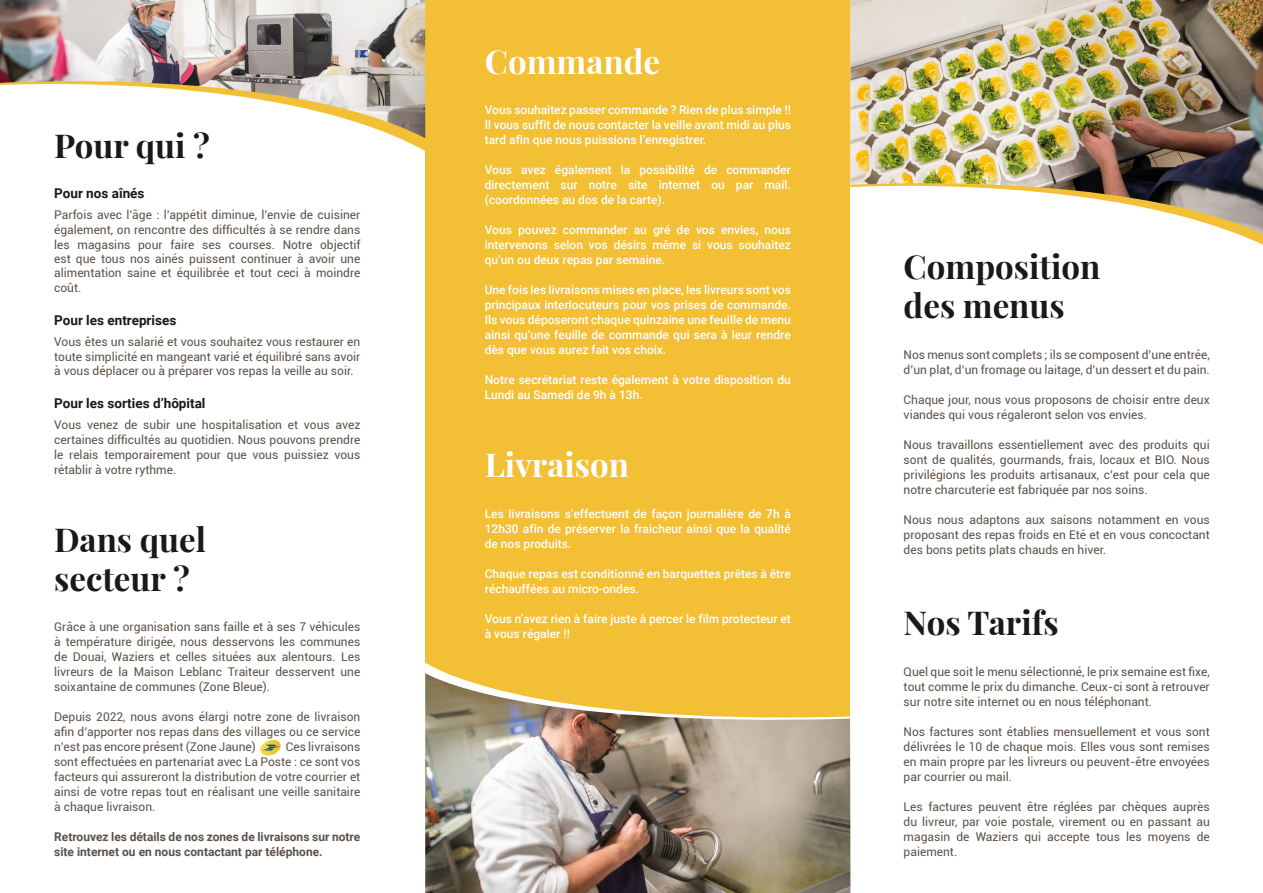
<style>
.page{position:relative;width:1263px;height:893px;background:#fff}
.page>*{position:absolute;margin:0;border:0;box-sizing:border-box;transform-origin:0 0}
.t1{font:700 33px/39.6px "Playfair Display";color:#1a181c}
.t2{font:700 33px "Playfair Display";color:#fff}
.t3{font:700 13.5px "Roboto";color:#1a181c}
.t4{font:12px/15px "Roboto";color:#5c5149;text-align:justify}
.t5{font:500 12px/15px "Roboto";color:#fff;text-align:justify}
.t6{font:700 12px/15px "Roboto";color:#5c5149}
</style>
<div class="page">
<div style="left:425px;top:0;width:425px;height:893px;background:#f3bf35"></div>
<svg style="left:399px;top:0;width:27px;height:151px"></svg>
<img style="left:0;top:0;width:425px;height:138px">
<img style="left:850px;top:0;width:413px;height:234px">
<img style="left:425px;top:673px;width:425px;height:220px">
<svg style="left:260px;top:740px;width:21px;height:16px"></svg>
<h1 class="t1" style="left:54px;top:123px;width:157px">Pour qui ?</h1>
<p class="t3" style="left:54px;top:184px;width:92px">Pour nos aînés</p>
<p class="t4" style="left:54px;top:207px;width:308px;line-height:14.5px">Parfois avec l’âge : l’appétit diminue, l’envie de cuisiner également, on rencontre des difficultés à se rendre dans les magasins pour faire ses courses. Notre objectif est que tous nos ainés puissent continuer à avoir une alimentation saine et équilibrée et tout ceci à moindre coût.</p>
<p class="t3" style="left:54px;top:311px;width:124px">Pour les entreprises</p>
<p class="t4" style="left:54px;top:334px;width:308px">Vous êtes un salarié et vous souhaitez vous restaurer en toute simplicité en mangeant varié et équilibré sans avoir à vous déplacer ou à préparer vos repas la veille au soir.</p>
<p class="t3" style="left:54px;top:394px;width:153px">Pour les sorties d’hôpital</p>
<p class="t4" style="left:54px;top:417px;width:308px">Vous venez de subir une hospitalisation et vous avez certaines difficultés au quotidien. Nous pouvons prendre le relais temporairement pour que vous puissiez vous rétablir à votre rythme.</p>
<h1 class="t1" style="left:54px;top:517px;width:153px">Dans quel secteur ?</h1>
<p class="t4" style="left:54px;top:619px;width:308px">Grâce à une organisation sans faille et à ses 7 véhicules à température dirigée, nous desservons les communes de Douai, Waziers et celles situées aux alentours. Les livreurs de la Maison Leblanc Traiteur desservent une soixantaine de communes (Zone Bleue).</p>
<p class="t4" style="left:54px;top:709px;width:308px">Depuis 2022, nous avons élargi notre zone de livraison afin d’apporter nos repas dans des villages ou ce service n’est pas encore présent (Zone Jaune)</p>
<p class="t4" style="left:54px;top:739px;width:308px;text-indent:232px">Ces livraisons sont effectuées en partenariat avec La Poste : ce sont vos facteurs qui assureront la distribution de votre courrier et ainsi de votre repas tout en réalisant une veille sanitaire à chaque livraison.</p>
<p class="t6" style="left:54px;top:829px;width:308px">Retrouvez les détails de nos zones de livraisons sur notre site internet ou en nous contactant par téléphone.</p>
<h1 class="t2" style="left:485px;top:36px;width:177px">Commande</h1>
<p class="t5" style="left:485px;top:101px;width:308px">Vous souhaitez passer commande ? Rien de plus simple !!<br>Il vous suffit de nous contacter la veille avant midi au plus tard afin que nous puissions l’enregistrer.</p>
<p class="t5" style="left:485px;top:161px;width:308px">Vous avez également la possibilité de commander directement sur notre site internet ou par mail. (coordonnées au dos de la carte).</p>
<p class="t5" style="left:485px;top:221px;width:308px">Vous pouvez commander au gré de vos envies, nous intervenons selon vos désirs même si vous souhaitez qu’un ou deux repas par semaine.</p>
<p class="t5" style="left:485px;top:281px;width:308px">Une fois les livraisons mises en place, les livreurs sont vos principaux interlocuteurs pour vos prises de commande.<br>Ils vous déposeront chaque quinzaine une feuille de menu ainsi qu’une feuille de commande qui sera à leur rendre dès que vous aurez fait vos choix.</p>
<p class="t5" style="left:485px;top:371px;width:308px">Notre secrétariat reste également à votre disposition du<br>Lundi au Samedi de 9h à 13h.</p>
<h1 class="t2" style="left:485px;top:438px;width:146px">Livraison</h1>
<p class="t5" style="left:485px;top:505px;width:308px">Les livraisons s’effectuent de façon journalière de 7h à 12h30 afin de préserver la fraicheur ainsi que la qualité de nos produits.</p>
<p class="t5" style="left:485px;top:565px;width:308px">Chaque repas est conditionné en barquettes prêtes à être réchauffées au micro-ondes.</p>
<p class="t5" style="left:485px;top:610px;width:308px">Vous n’avez rien à faire juste à percer le film protecteur et à vous régaler !!</p>
<h1 class="t1" style="left:904px;top:244px;width:198px">Composition des menus</h1>
<p class="t4" style="left:904px;top:347px;width:308px">Nos menus sont complets ; ils se composent d’une entrée, d’un plat, d’un fromage ou laitage, d’un dessert et du pain.</p>
<p class="t4" style="left:904px;top:392px;width:308px">Chaque jour, nous vous proposons de choisir entre deux viandes qui vous régaleront selon vos envies.</p>
<p class="t4" style="left:904px;top:437px;width:308px">Nous travaillons essentiellement avec des produits qui sont de qualités, gourmands, frais, locaux et BIO. Nous privilégions les produits artisanaux, c’est pour cela que notre charcuterie est fabriquée par nos soins.</p>
<p class="t4" style="left:904px;top:512px;width:308px">Nous nous adaptons aux saisons notamment en vous proposant des repas froids en Eté et en vous concoctant des bons petits plats chauds en hiver.</p>
<h1 class="t1" style="left:904px;top:600px;width:156px">Nos Tarifs</h1>
<p class="t4" style="left:904px;top:663px;width:308px">Quel que soit le menu sélectionné, le prix semaine est fixe, tout comme le prix du dimanche. Ceux-ci sont à retrouver sur notre site internet ou en nous téléphonant.</p>
<p class="t4" style="left:904px;top:723px;width:308px">Nos factures sont établies mensuellement et vous sont délivrées le 10 de chaque mois. Elles vous sont remises en main propre par les livreurs ou peuvent-être envoyées par courrier ou mail.</p>
<p class="t4" style="left:904px;top:798px;width:308px">Les factures peuvent être réglées par chèques auprès du livreur, par voie postale, virement ou en passant au magasin de Waziers qui accepte tous les moyens de paiement.</p>
</div>
